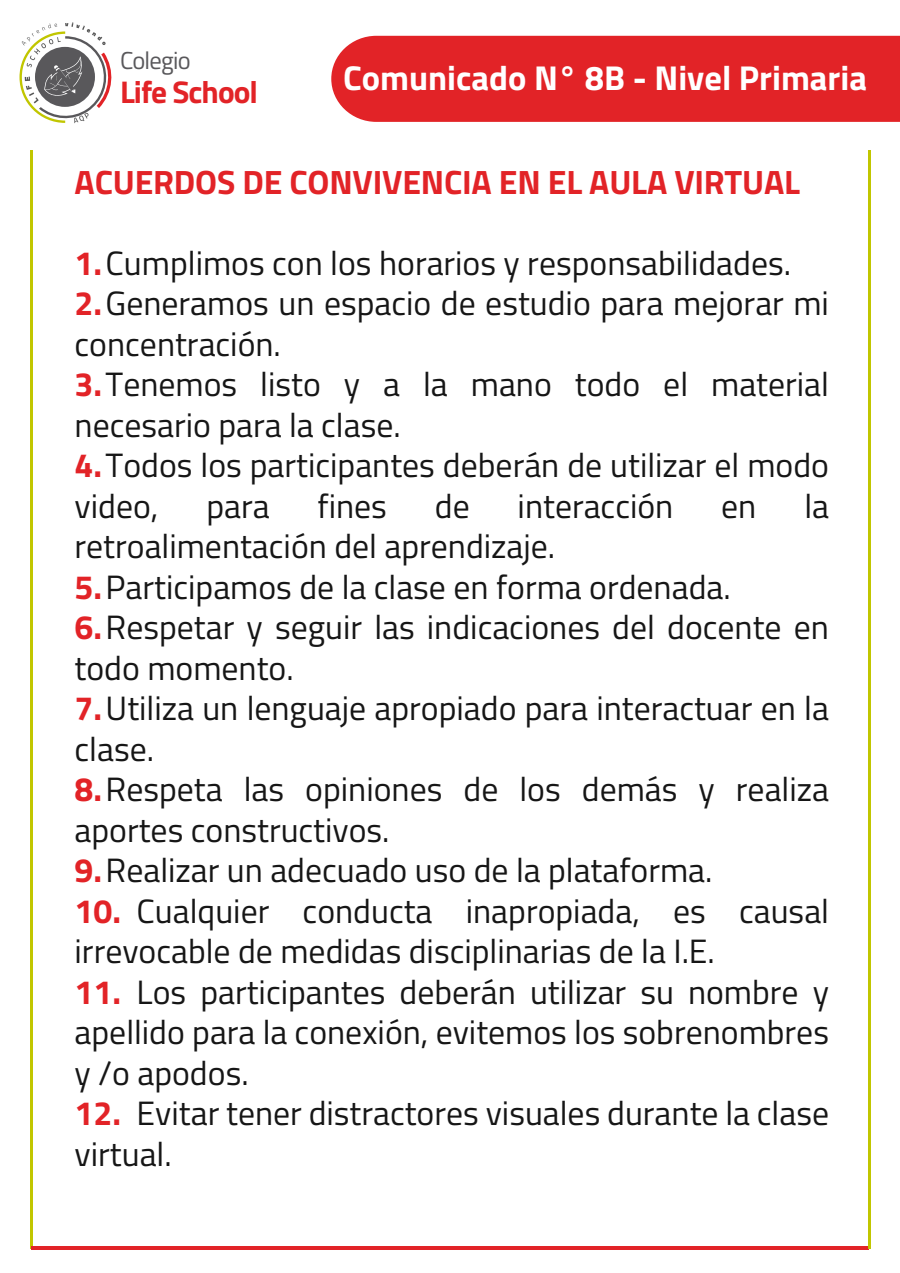
<style>
.page{position:relative;width:900px;height:1273px;background:#fff}
.page>*{position:absolute;margin:0;border:0;box-sizing:border-box;transform-origin:0 0}
.t1{font:700 34.5px "Titillium";color:#fff}
.t2{font:33.75px/40.5px "Titillium";color:#161616}
.t3{font:700 33.75px "Titillium";letter-spacing:-.005em;color:#e22327}
.t4{font:700 31.42px "Titillium";letter-spacing:-.03em;color:#e22327}
.t5{font:24.53px "Titillium";letter-spacing:-.03em;color:#59585b}
.s1{font-weight:700;color:#e22327}
</style>
<div class="page">
<svg style="left:20px;top:22px;width:92px;height:101px"></svg>
<hr style="left:30px;top:151px;width:3px;height:1098px;background:#c1c600">
<hr style="left:31px;top:1246px;width:838px;height:3px;background:#e22327">
<hr style="left:868px;top:151px;width:3px;height:1098px;background:#c1c600">
<div style="left:331px;top:36px;width:569px;height:86px;background:#e22327"></div>
<p class="t5" style="left:120px;top:42px;width:72px">Colegio</p>
<p class="t4" style="left:120px;top:68px;width:139px">Life School</p>
<p class="t1" style="left:343px;top:51px;width:525px">Comunicado N° 8B - Nivel Primaria</p>
<p class="t3" style="left:75px;top:156px;width:727px">ACUERDOS DE CONVIVENCIA EN EL AULA VIRTUAL</p>
<p class="t2" style="left:75px;top:241px;width:718px"><span class="s1">1.</span> Cumplimos con los horarios y responsabilidades.</p>
<p class="t2" style="left:75px;top:281px;width:756px"><span class="s1">2.</span> Generamos un espacio de estudio para mejorar mi concentración.</p>
<p class="t2" style="left:75px;top:362px;width:756px"><span class="s1">3.</span> Tenemos listo y a la mano todo el material necesario para la clase.</p>
<p class="t2" style="left:75px;top:443px;width:756px"><span class="s1">4.</span> Todos los participantes deberán de utilizar el modo video,</p>
<p class="t2" style="left:206px;top:484px;width:65px">para</p>
<p class="t2" style="left:318px;top:484px;width:71px">fines</p>
<p class="t2" style="left:435px;top:484px;width:36px">de</p>
<p class="t2" style="left:518px;top:484px;width:157px">interacción</p>
<p class="t2" style="left:721px;top:484px;width:37px">en</p>
<p class="t2" style="left:804px;top:484px;width:26px">la</p>
<p class="t2" style="left:75px;top:524px;width:482px">retroalimentación del aprendizaje.</p>
<p class="t2" style="left:75px;top:565px;width:658px"><span class="s1">5.</span> Participamos de la clase en forma ordenada.</p>
<p class="t2" style="left:75px;top:605px;width:756px"><span class="s1">6.</span> Respetar y seguir las indicaciones del docente en todo momento.</p>
<p class="t2" style="left:75px;top:686px;width:756px"><span class="s1">7.</span> Utiliza un lenguaje apropiado para interactuar en la clase.</p>
<p class="t2" style="left:75px;top:767px;width:756px"><span class="s1">8.</span> Respeta las opiniones de los demás y realiza aportes constructivos.</p>
<p class="t2" style="left:75px;top:848px;width:639px"><span class="s1">9.</span> Realizar un adecuado uso de la plataforma.</p>
<p class="t2" style="left:75px;top:889px;width:756px"><span class="s1">10.</span> Cualquier conducta inapropiada, es causal irrevocable de medidas disciplinarias de la I.E.</p>
<p class="t2" style="left:75px;top:970px;width:756px;text-align:justify"><span class="s1">11.</span> Los participantes deberán utilizar su nombre y apellido para la conexión, evitemos los sobrenombres y /o apodos.</p>
<p class="t2" style="left:75px;top:1091px;width:756px"><span class="s1">12.</span> Evitar tener distractores visuales durante la clase virtual.</p>
</div>
